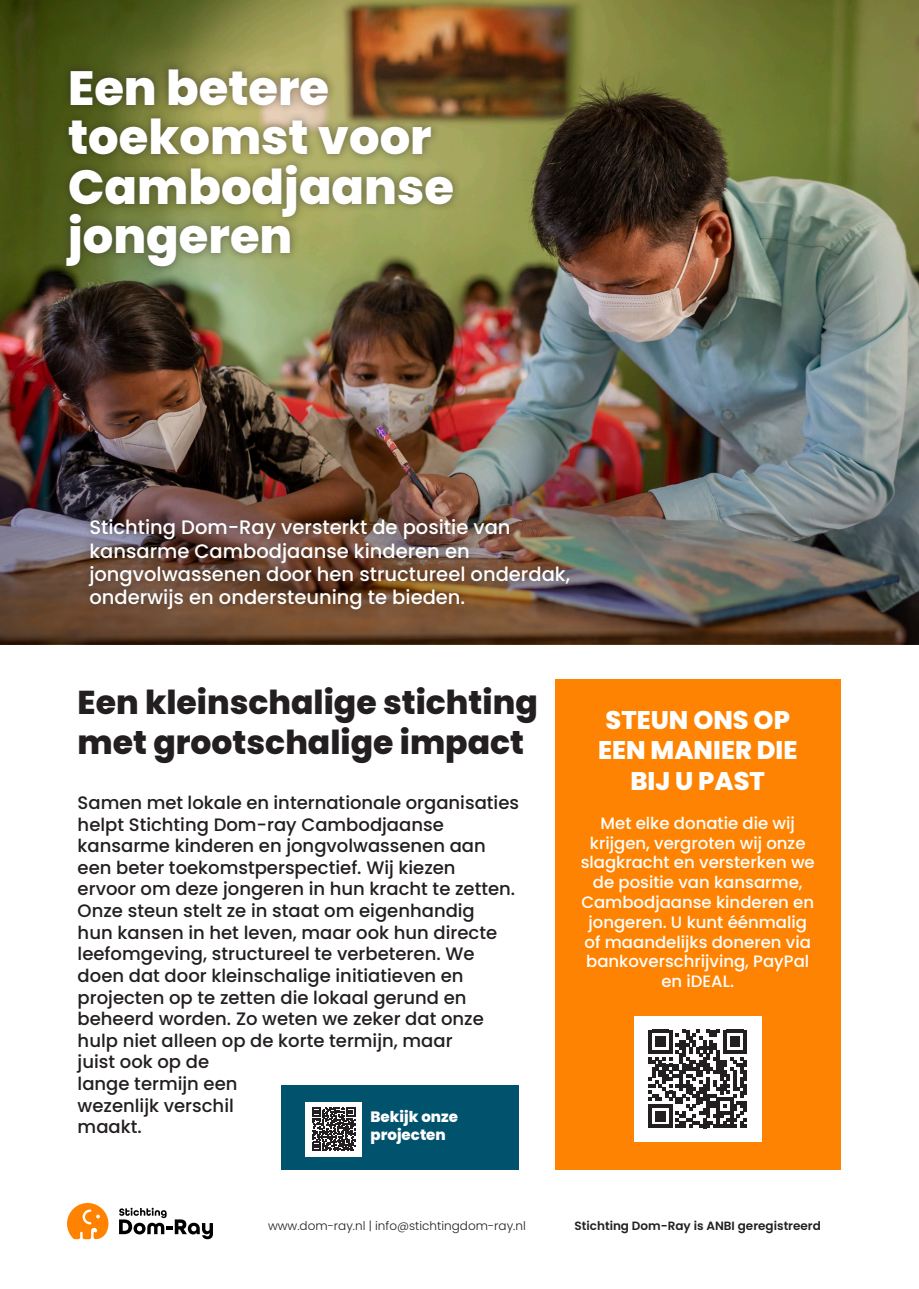
<style>
.page{position:relative;width:919px;height:1289px;background:#fff}
.page>*{position:absolute;margin:0;border:0;box-sizing:border-box;transform-origin:0 0}
.t1{font:800 48px/49.5px "Poppins";color:#fff}
.t2{font:800 33px/39.6px "Poppins";color:#231f20}
.t3{font:800 25.5px "Poppins";color:#fff}
.t4{font:500 19.5px/23.4px "Poppins";color:#fff}
.t5{font:500 18px/21.6px "Poppins";color:#231f20}
.t6{font:500 16.5px/19.8px "Poppins";color:#fff;text-align:center}
.t7{font:800 15px "Poppins";color:#fff}
.t8{font:300 12px "Poppins";color:#231f20}
.t9{font:600 12px "Poppins";color:#231f20}
</style>
<div class="page">
<img style="left:0;top:0;width:918px;height:644px">
<img style="left:0;top:382px;width:918px;height:261px">
<div style="left:57px;top:60px;width:404px;height:215px;background:#231f20;opacity:.5"></div>
<div style="left:80px;top:511px;width:497px;height:107px;background:#231f20;opacity:.5"></div>
<div style="left:555px;top:679px;width:285px;height:490px;background:#ff8302"></div>
<div style="left:634px;top:1016px;width:127px;height:125px;background:#fff"></div>
<svg style="left:648px;top:1029px;width:98px;height:99px"></svg>
<div style="left:281px;top:1085px;width:238px;height:84px;background:#01526d"></div>
<div style="left:305px;top:1102px;width:57px;height:54px;background:#fff"></div>
<svg style="left:312px;top:1107px;width:43px;height:43px"></svg>
<svg style="left:67px;top:1203px;width:42px;height:36px"></svg>
<svg style="left:119px;top:1207px;width:94px;height:32px"></svg>
<p class="t1" style="left:68px;top:63px;width:262px">Een betere</p>
<p class="t1" style="left:68px;top:113px;width:387px">toekomst voor<br>Cambodjaanse jongeren</p>
<p class="t4" style="left:89px;top:515px;width:482px">Stichting Dom-Ray versterkt de positie van kansarme Cambodjaanse kinderen en jongvolwassenen door hen structureel onderdak, onderwijs en ondersteuning te bieden.</p>
<p class="t2" style="left:78px;top:683px;width:461px">Een kleinschalige stichting met grootschalige impact</p>
<p class="t5" style="left:78px;top:792px;width:443px">Samen met lokale en internationale organisaties helpt Stichting Dom-ray Cambodjaanse kansarme kinderen en jongvolwassenen aan een beter toekomstperspectief. Wij kiezen<br>ervoor om deze jongeren in hun kracht te zetten.<br>Onze steun stelt ze in staat om eigenhandig<br>hun kansen in het leven, maar ook hun directe leefomgeving, structureel te verbeteren. We doen dat door kleinschalige initiatieven en projecten op te zetten die lokaal gerund en beheerd worden. Zo weten we zeker dat onze hulp niet alleen op de korte termijn, maar<br>juist ook op de<br>lange termijn een<br>wezenlijk verschil<br>maakt.</p>
<p class="t7" style="left:370px;top:1107px;width:89px">Bekijk onze</p>
<p class="t7" style="left:370px;top:1125px;width:77px">projecten</p>
<p class="t3" style="left:605px;top:705px;width:186px">STEUN ONS OP</p>
<p class="t3" style="left:598px;top:735px;width:201px">EEN MANIER DIE</p>
<p class="t3" style="left:630px;top:766px;width:136px">BIJ U PAST</p>
<p class="t6" style="left:580px;top:813px;width:236px">Met elke donatie die wij krijgen, vergroten wij onze slagkracht en versterken we de positie van kansarme,<br>Cambodjaanse kinderen en jongeren. U kunt éénmalig of maandelijks doneren via bankoverschrijving, PayPal en iDEAL.</p>
<p class="t8" style="left:268px;top:1218px;width:259px">www.dom-ray.nl | info@stichtingdom-ray.nl</p>
<p class="t9" style="left:574px;top:1218px;width:248px">Stichting Dom-Ray is ANBI geregistreerd</p>
</div>
